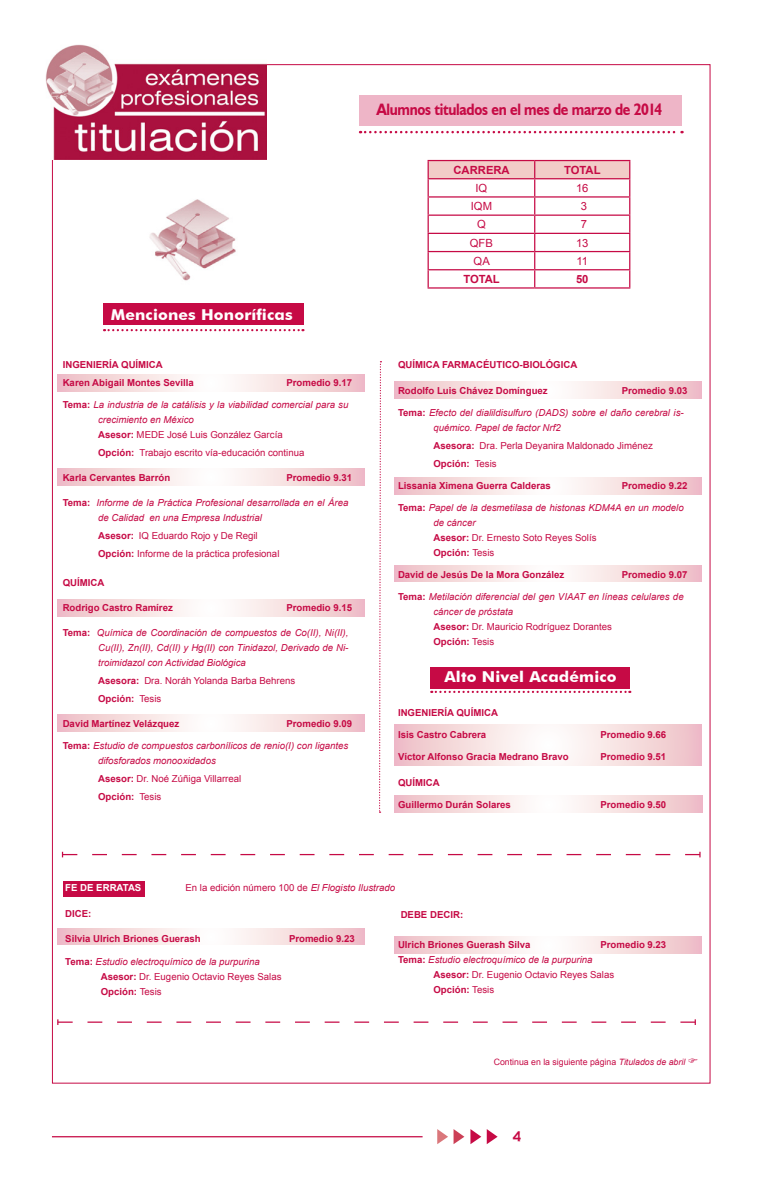
<style>
.page{position:relative;width:765px;height:1190px;background:#fff}
.page>*{position:absolute;margin:0;border:0;box-sizing:border-box;transform-origin:0 0}
.Body_Text{font:700 16.5px "Humanist 521 BT";letter-spacing:-.02em;color:#c60a45;scale:.86 1}
.t1{font:700 15px "Futura BT";letter-spacing:.01em;color:#fff;scale:1.05 1}
.t2{font:700 15px "Teen";color:#c60a45}
.t3{font:700 11.25px "Arial";color:#c60a45}
.t4{font:11.25px "Arial";color:#c60a45}
.t5{font:italic 9.62px/15px "Arial";color:#c60a45}
.t6{font:700 9.62px "Arial";color:#c60a45}
.t7{font:9.62px "Arial";color:#c60a45}
.t8{font:700 9.62px "Arial";color:#fff}
.t9{font:8.75px "Arial";color:#c60a45}
.s1{font-weight:700;font-style:normal}
.s2{font-weight:700}
.s3{font-weight:400}
.s4{font-style:italic}
</style>
<div class="page">
<hr style="left:52px;top:1135px;width:371px;height:2px;background:#c60a45">
<svg style="left:487px;top:1129px;width:11px;height:14px"></svg>
<svg style="left:470px;top:1129px;width:11px;height:14px"></svg>
<svg style="left:454px;top:1129px;width:10px;height:14px"></svg>
<svg style="left:437px;top:1129px;width:11px;height:14px"></svg>
<div style="left:63px;top:880px;width:81px;height:16px;background:#c60a45"></div>
<svg style="left:57px;top:374px;width:307px;height:17px"></svg>
<svg style="left:57px;top:468px;width:307px;height:17px"></svg>
<svg style="left:57px;top:599px;width:307px;height:17px"></svg>
<svg style="left:57px;top:714px;width:307px;height:17px"></svg>
<svg style="left:394px;top:795px;width:308px;height:17px"></svg>
<svg style="left:394px;top:565px;width:307px;height:16px"></svg>
<svg style="left:394px;top:477px;width:307px;height:17px"></svg>
<svg style="left:394px;top:382px;width:307px;height:17px"></svg>
<svg style="left:57px;top:928px;width:307px;height:16px"></svg>
<svg style="left:394px;top:936px;width:307px;height:17px"></svg>
<svg style="left:394px;top:724px;width:307px;height:41px"></svg>
<img style="left:45px;top:44px;width:222px;height:115px">
<svg style="left:360px;top:131px;width:323px;height:2px"></svg>
<div style="left:359px;top:95px;width:323px;height:30px;background:#eeb5c7"></div>
<svg style="left:428px;top:160px;width:202px;height:127px"></svg>
<hr style="left:428px;top:287px;width:107px;height:1px;background:#c60a45">
<hr style="left:535px;top:287px;width:95px;height:1px;background:#c60a45">
<div style="left:103px;top:303px;width:201px;height:22px;background:#c60a45"></div>
<svg style="left:104px;top:329px;width:199px;height:2px"></svg>
<div style="left:430px;top:666px;width:200px;height:22px;background:#c60a45"></div>
<svg style="left:431px;top:690px;width:199px;height:3px"></svg>
<img style="left:149px;top:199px;width:87px;height:82px">
<svg style="left:62px;top:851px;width:639px;height:6px"></svg>
<svg style="left:57px;top:1019px;width:639px;height:5px"></svg>
<svg style="left:379px;top:361px;width:3px;height:451px"></svg>
<p class="Body_Text" style="left:376px;top:99px;width:334px">Alumnos titulados en el mes de marzo de 2014</p>
<p class="t1" style="left:111px;top:305px;width:175px">Menciones Honoríficas</p>
<p class="t6" style="left:63px;top:358px;width:102px">INGENIERÍA QUÍMICA</p>
<p class="t6" style="left:63px;top:376px;width:133px">Karen Abigail Montes Sevilla</p>
<p class="t6" style="left:286px;top:376px;width:67px">Promedio 9.17</p>
<p class="t5" style="left:98px;top:397px;width:252px;text-indent:-35px"><span class="s1">Tema:</span> La industria de la catálisis y la viabilidad comercial para su crecimiento en México</p>
<p class="t7" style="left:98px;top:428px;width:186px"><span class="s2">Asesor:</span> MEDE José Luis González García</p>
<p class="t7" style="left:98px;top:446px;width:208px"><span class="s2">Opción:</span> Trabajo escrito vía-educación continua</p>
<p class="t6" style="left:63px;top:471px;width:109px">Karla Cervantes Barrón</p>
<p class="t6" style="left:286px;top:471px;width:67px">Promedio 9.31</p>
<p class="t5" style="left:98px;top:495px;width:252px;text-indent:-35px"><span class="s1">Tema:</span> Informe de la Práctica Profesional desarrollada en el Área de Calidad en una Empresa Industrial</p>
<p class="t7" style="left:98px;top:529px;width:161px"><span class="s2">Asesor:</span> IQ Eduardo Rojo y De Regil</p>
<p class="t7" style="left:98px;top:547px;width:183px"><span class="s2">Opción:</span> Informe de la práctica profesional</p>
<p class="t6" style="left:63px;top:576px;width:43px">QUÍMICA</p>
<p class="t6" style="left:63px;top:601px;width:112px">Rodrigo Castro Ramírez</p>
<p class="t6" style="left:286px;top:601px;width:67px">Promedio 9.15</p>
<p class="t5" style="left:98px;top:625px;width:252px;text-align:justify;text-indent:-35px"><span class="s1">Tema:</span> Química de Coordinación de compuestos de Co(II), Ni(II), Cu(II), Zn(II), Cd(II) y Hg(II) con Tinidazol, Derivado de Ni&shy;troimidazol con Actividad Biológica</p>
<p class="t7" style="left:98px;top:674px;width:199px"><span class="s2">Asesora:</span> Dra. Noráh Yolanda Barba Behrens</p>
<p class="t6" style="left:98px;top:692px;width:65px">Opción: <span class="s3">Tesis</span></p>
<p class="t6" style="left:63px;top:717px;width:118px">David Martínez Velázquez</p>
<p class="t6" style="left:286px;top:717px;width:67px">Promedio 9.09</p>
<p class="t5" style="left:98px;top:738px;width:252px;text-indent:-35px"><span class="s1">Tema:</span> Estudio de compuestos carbonílicos de renio(I) con ligantes difosforados monooxidados</p>
<p class="t7" style="left:98px;top:772px;width:145px"><span class="s2">Asesor:</span> Dr. Noé Zúñiga Villarreal</p>
<p class="t6" style="left:98px;top:790px;width:65px">Opción: <span class="s3">Tesis</span></p>
<p class="t3" style="left:454px;top:162px;width:58px">CARRERA</p>
<p class="t3" style="left:564px;top:162px;width:38px">TOTAL</p>
<p class="t4" style="left:476px;top:180px;width:13px">IQ</p>
<p class="t4" style="left:576px;top:180px;width:14px">16</p>
<p class="t4" style="left:471px;top:199px;width:23px">IQM</p>
<p class="t4" style="left:581px;top:199px;width:8px">3</p>
<p class="t4" style="left:477px;top:217px;width:10px">Q</p>
<p class="t4" style="left:581px;top:217px;width:8px">7</p>
<p class="t4" style="left:470px;top:235px;width:25px">QFB</p>
<p class="t4" style="left:576px;top:235px;width:14px">13</p>
<p class="t4" style="left:474px;top:253px;width:18px">QA</p>
<p class="t4" style="left:576px;top:253px;width:13px">11</p>
<p class="t3" style="left:463px;top:271px;width:38px">TOTAL</p>
<p class="t3" style="left:576px;top:271px;width:14px">50</p>
<p class="t6" style="left:398px;top:359px;width:181px">QUÍMICA FARMACÉUTICO-BIOLÓGICA</p>
<p class="t6" style="left:398px;top:384px;width:151px">Rodolfo Luis Chávez Domínguez</p>
<p class="t6" style="left:622px;top:384px;width:67px">Promedio 9.03</p>
<p class="t5" style="left:433px;top:405px;width:252px;text-indent:-35px"><span class="s1">Tema:</span> Efecto del dialildisulfuro (DADS) sobre el daño cerebral is&shy;quémico. Papel de factor Nrf2</p>
<p class="t7" style="left:433px;top:439px;width:221px"><span class="s2">Asesora:</span> Dra. Perla Deyanira Maldonado Jiménez</p>
<p class="t6" style="left:433px;top:457px;width:65px">Opción: <span class="s3">Tesis</span></p>
<p class="t6" style="left:398px;top:479px;width:154px">Lissania Ximena Guerra Calderas</p>
<p class="t6" style="left:622px;top:479px;width:67px">Promedio 9.22</p>
<p class="t5" style="left:433px;top:500px;width:252px;text-indent:-35px"><span class="s1">Tema:</span> Papel de la desmetilasa de histonas KDM4A en un modelo de cáncer</p>
<p class="t7" style="left:433px;top:531px;width:165px"><span class="s2">Asesor:</span> Dr. Ernesto Soto Reyes Solís</p>
<p class="t6" style="left:433px;top:546px;width:62px">Opción: <span class="s3">Tesis</span></p>
<p class="t6" style="left:398px;top:568px;width:168px">David de Jesús De la Mora González</p>
<p class="t6" style="left:622px;top:568px;width:67px">Promedio 9.07</p>
<p class="t5" style="left:433px;top:589px;width:252px;text-indent:-35px"><span class="s1">Tema:</span> Metilación diferencial del gen VIAAT en líneas celulares de cáncer de próstata</p>
<p class="t7" style="left:433px;top:620px;width:180px"><span class="s2">Asesor:</span> Dr. Mauricio Rodríguez Dorantes</p>
<p class="t6" style="left:433px;top:635px;width:62px">Opción: <span class="s3">Tesis</span></p>
<p class="t1" style="left:444px;top:667px;width:166px">Alto Nivel Académico</p>
<p class="t6" style="left:398px;top:706px;width:102px">INGENIERÍA QUÍMICA</p>
<p class="t6" style="left:398px;top:728px;width:90px">Isis Castro Cabrera</p>
<p class="t6" style="left:601px;top:728px;width:67px">Promedio 9.66</p>
<p class="t6" style="left:398px;top:750px;width:172px">Víctor Alfonso Gracia Medrano Bravo</p>
<p class="t6" style="left:601px;top:750px;width:67px">Promedio 9.51</p>
<p class="t6" style="left:398px;top:775px;width:43px">QUÍMICA</p>
<p class="t6" style="left:398px;top:798px;width:114px">Guillermo Durán Solares</p>
<p class="t6" style="left:601px;top:798px;width:67px">Promedio 9.50</p>
<p class="t8" style="left:65px;top:881px;width:78px">FE DE ERRATAS</p>
<p class="t6" style="left:65px;top:906px;width:28px">DICE:</p>
<p class="t6" style="left:65px;top:932px;width:137px">Silvia Ulrich Briones Guerash</p>
<p class="t6" style="left:289px;top:932px;width:67px">Promedio 9.23</p>
<p class="t5" style="left:65px;top:953px;width:196px"><span class="s1">Tema:</span> Estudio electroquímico de la purpurina</p>
<p class="t7" style="left:101px;top:969px;width:182px"><span class="s2">Asesor:</span> Dr. Eugenio Octavio Reyes Salas</p>
<p class="t6" style="left:101px;top:984px;width:62px">Opción: <span class="s3">Tesis</span></p>
<p class="t7" style="left:186px;top:881px;width:211px">En la edición número 100 de <span class="s4">El Flogisto Ilustrado</span></p>
<p class="t6" style="left:401px;top:907px;width:64px">DEBE DECIR:</p>
<p class="t6" style="left:398px;top:937px;width:134px">Ulrich Briones Guerash Silva</p>
<p class="t6" style="left:601px;top:937px;width:67px">Promedio 9.23</p>
<p class="t5" style="left:398px;top:951px;width:196px"><span class="s1">Tema:</span> Estudio electroquímico de la purpurina</p>
<p class="t7" style="left:433px;top:967px;width:182px"><span class="s2">Asesor:</span> Dr. Eugenio Octavio Reyes Salas</p>
<p class="t6" style="left:433px;top:982px;width:62px">Opción: <span class="s3">Tesis</span></p>
<p class="t9" style="left:494px;top:1055px;width:193px">Continua en la siguiente página <span class="s4">Titulados de abril</span></p>
<h2 class="t2" style="left:513px;top:1127px;width:10px">4</h2>
</div>
